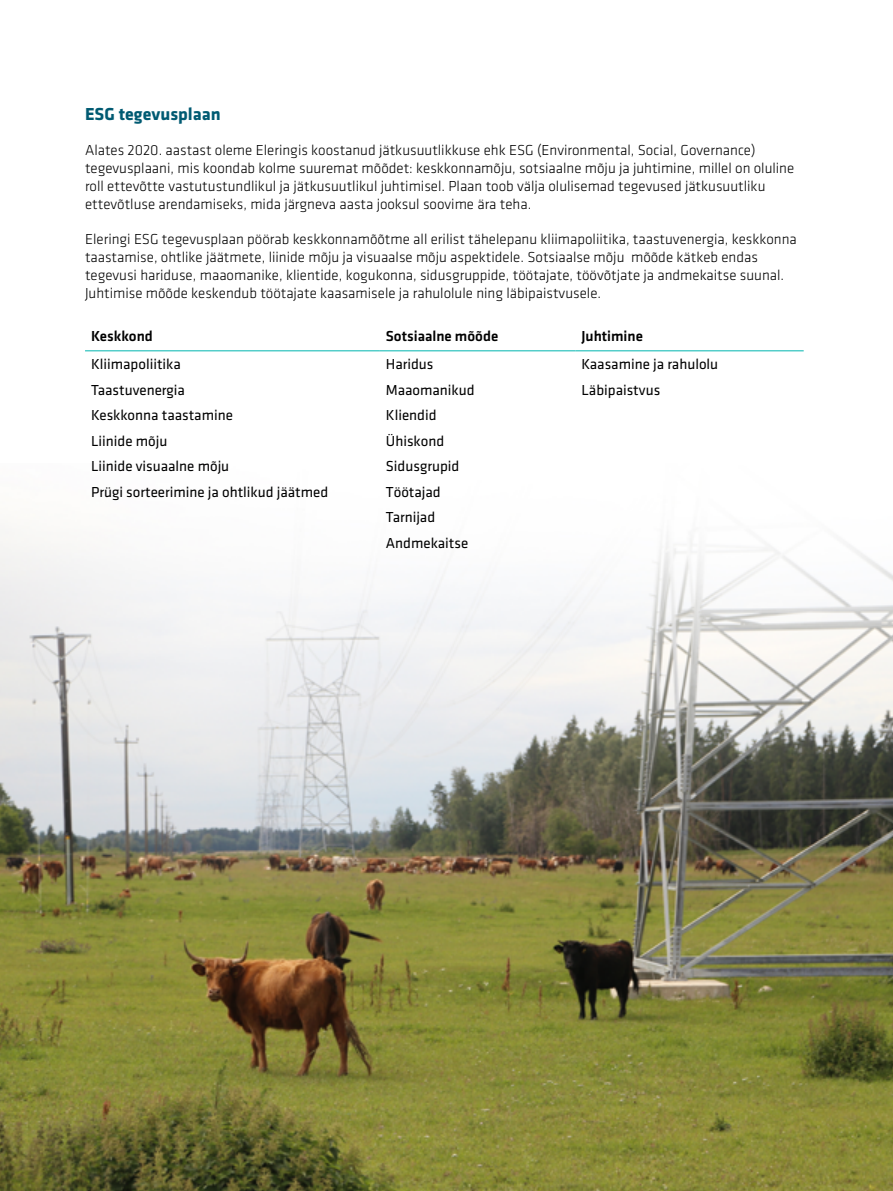
<style>
.page{position:relative;width:893px;height:1191px;background:#fff}
.page>*{position:absolute;margin:0;border:0;box-sizing:border-box;transform-origin:0 0}
.t1{font:700 18px "Klavika";color:#005a72}
.t2{font:300 15px/18px "Klavika";color:#000}
.t3{font:15px/25.5px "Klavika";color:#000}
.t4{font:500 15px "Klavika";color:#000}
</style>
<div class="page">
<img style="left:0;top:528px;width:893px;height:663px">
<hr style="left:85px;top:350px;width:295px;height:1px;background:#00b5af">
<hr style="left:380px;top:350px;width:195px;height:1px;background:#00b5af">
<hr style="left:575px;top:350px;width:229px;height:1px;background:#00b5af">
<p class="t1" style="left:85px;top:104px;width:137px">ESG tegevusplaan</p>
<p class="t2" style="left:85px;top:141px;width:711px">Alates 2020. aastast oleme Eleringis koostanud jätkusuutlikkuse ehk ESG (Environmental, Social, Governance) tegevusplaani, mis koondab kolme suuremat mõõdet: keskkonnamõju, sotsiaalne mõju ja juhtimine, millel on oluline roll ettevõtte vastutustundlikul ja jätkusuutlikul juhtimisel. Plaan toob välja olulisemad tegevused jätkusuutliku ettevõtluse arendamiseks, mida järgneva aasta jooksul soovime ära teha.</p>
<p class="t2" style="left:85px;top:230px;width:713px">Eleringi ESG tegevusplaan pöörab keskkonnamõõtme all erilist tähelepanu kliimapoliitika, taastuvenergia, keskkonna taastamise, ohtlike jäätmete, liinide mõju ja visuaalse mõju aspektidele. Sotsiaalse mõju mõõde kätkeb endas tegevusi hariduse, maaomanike, klientide, kogukonna, sidusgruppide, töötajate, töövõtjate ja andmekaitse suunal.<br>Juhtimise mõõde keskendub töötajate kaasamisele ja rahulolule ning läbipaistvusele.</p>
<p class="t4" style="left:91px;top:328px;width:63px">Keskkond</p>
<p class="t4" style="left:386px;top:328px;width:114px">Sotsiaalne mõõde</p>
<p class="t4" style="left:581px;top:328px;width:63px">Juhtimine</p>
<p class="t3" style="left:91px;top:352px;width:91px">Kliimapoliitika</p>
<p class="t3" style="left:386px;top:352px;width:49px">Haridus</p>
<p class="t3" style="left:581px;top:352px;width:138px">Kaasamine ja rahulolu</p>
<p class="t3" style="left:91px;top:377px;width:95px">Taastuvenergia</p>
<p class="t3" style="left:386px;top:377px;width:90px">Maaomanikud</p>
<p class="t3" style="left:581px;top:377px;width:80px">Läbipaistvus</p>
<p class="t3" style="left:91px;top:403px;width:143px">Keskkonna taastamine</p>
<p class="t3" style="left:386px;top:403px;width:52px">Kliendid</p>
<p class="t3" style="left:91px;top:428px;width:78px">Liinide mõju</p>
<p class="t3" style="left:386px;top:428px;width:60px">Ühiskond</p>
<p class="t3" style="left:91px;top:454px;width:140px">Liinide visuaalne mõju</p>
<p class="t3" style="left:386px;top:454px;width:75px">Sidusgrupid</p>
<p class="t3" style="left:91px;top:479px;width:239px">Prügi sorteerimine ja ohtlikud jäätmed</p>
<p class="t3" style="left:386px;top:479px;width:84px">Töötajad<br>Tarnijad<br>Andmekaitse</p>
</div>
